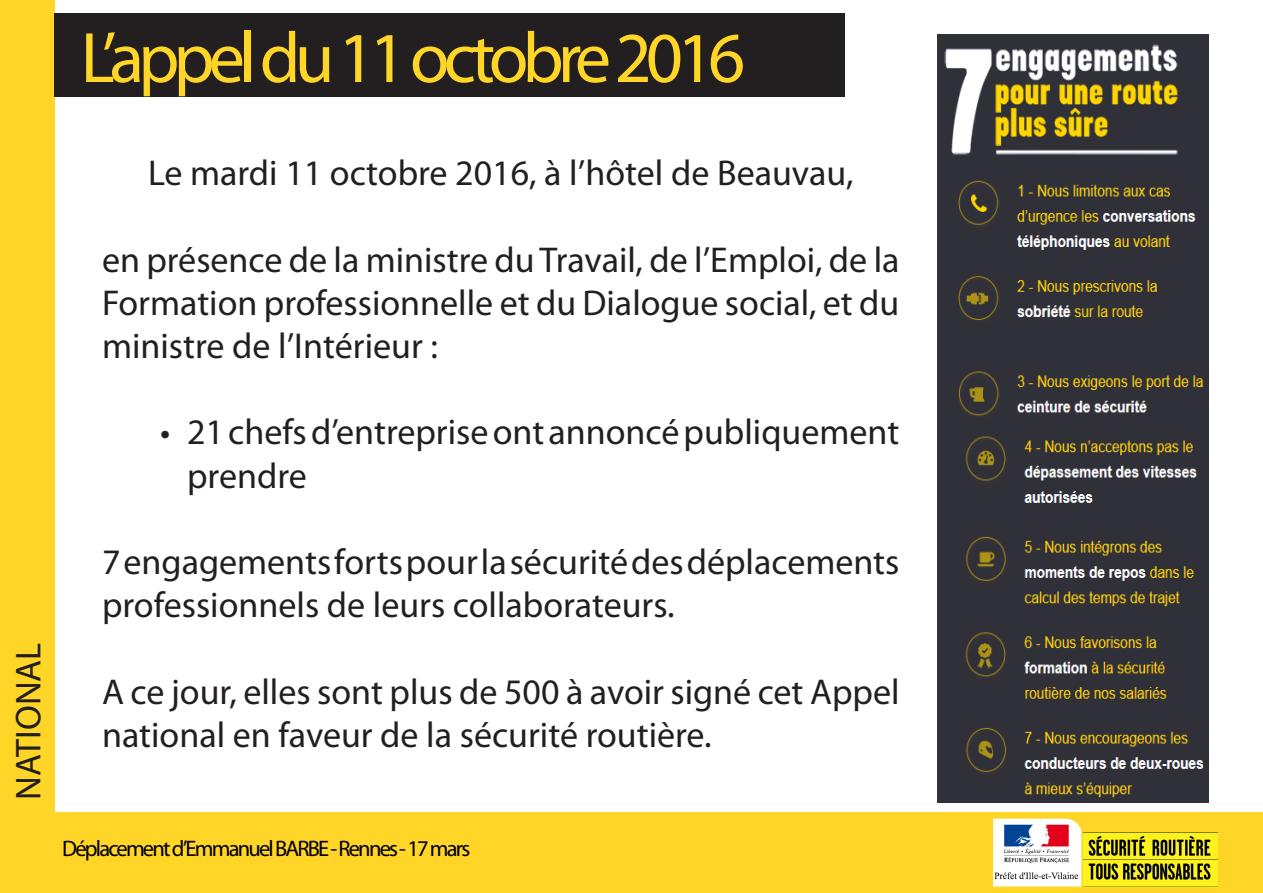
<style>
.page{position:relative;width:1263px;height:893px;background:#fff}
.page>*{position:absolute;margin:0;border:0;box-sizing:border-box;transform-origin:0 0}
.t1{font:72px "Myriad Pro";letter-spacing:-.08em;color:#ffd527}
.t2{font:36px/43.2px "Myriad Pro";color:#231f20}
.t3{font:22.5px "Myriad Pro";letter-spacing:-.08em;color:#000}
</style>
<div class="page">
<div style="left:0;top:1px;width:54px;height:820px;background:#ffd527"></div>
<img style="left:937px;top:34px;width:272px;height:768px">
<div style="left:54px;top:13px;width:790px;height:84px;background:#231f20"></div>
<div style="left:0;top:812px;width:1263px;height:81px;background:#ffd527"></div>
<img style="left:993px;top:819px;width:88px;height:67px">
<img style="left:1083px;top:832px;width:135px;height:54px">
<p class="t1" style="left:81px;top:13px;width:666px">L’appel du 11 octobre 2016</p>
<p class="t2" style="left:148px;top:151px;width:707px">Le mardi 11 octobre 2016, à l’hôtel de Beauvau,</p>
<p class="t2" style="left:102px;top:237px;width:799px;text-align:justify">en présence de la ministre du Travail, de l’Emploi, de la Formation professionnelle et du Dialogue social, et du ministre de l’Intérieur :</p>
<p class="t2" style="left:6px;top:800px;width:158px;rotate:-90deg">NATIONAL</p>
<p class="t2" style="left:187px;top:410px;width:714px;text-indent:-27px">• 21 chefs d’entreprise ont annoncé publiquement prendre</p>
<p class="t2" style="left:102px;top:540px;width:799px">7 engagements forts pour la sécurité des déplacements professionnels de leurs collaborateurs.</p>
<p class="t2" style="left:102px;top:669px;width:799px">A ce jour, elles sont plus de 500 à avoir signé cet Appel national en faveur de la sécurité routière.</p>
<p class="t3" style="left:62px;top:834px;width:410px">Déplacement d’Emmanuel BARBE - Rennes - 17 mars</p>
</div>
